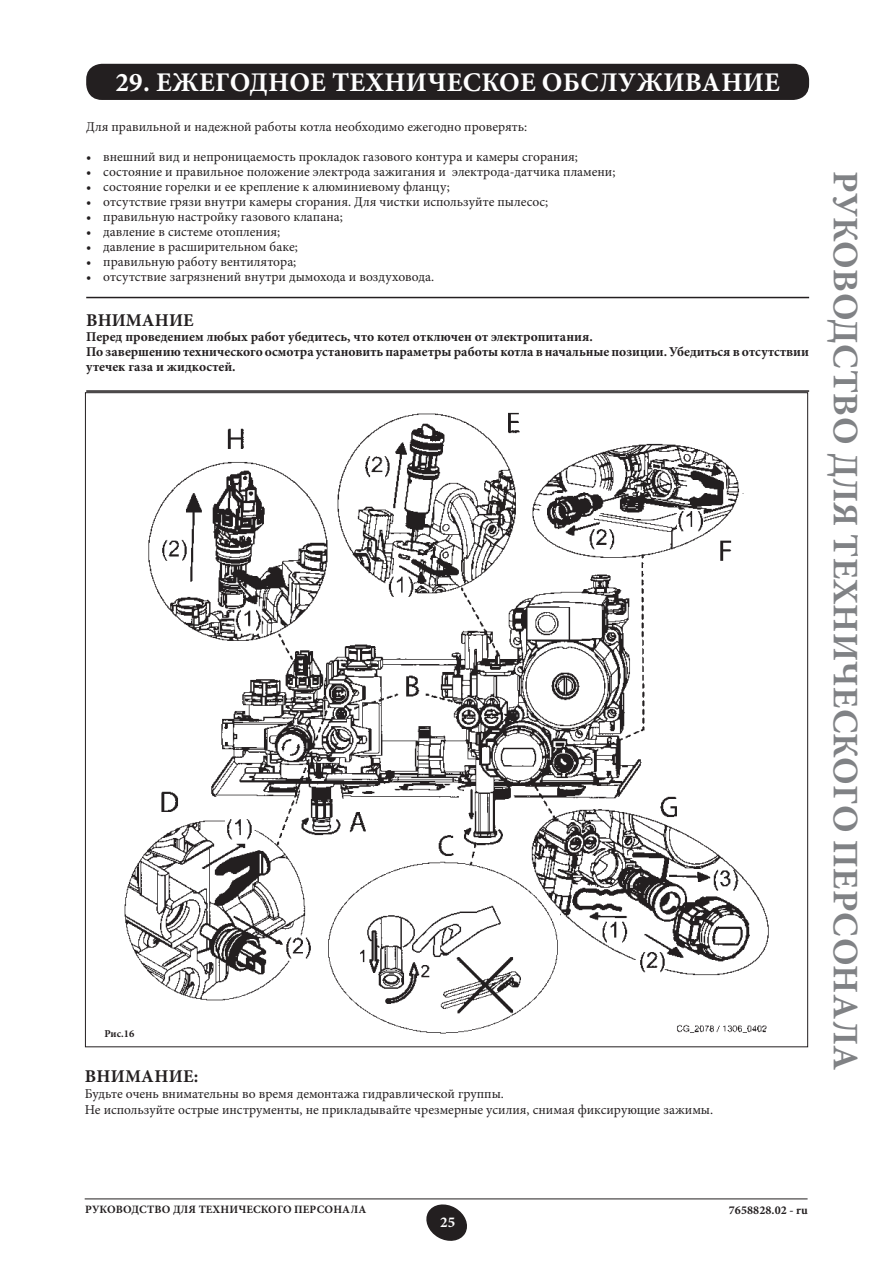
<style>
.page{position:relative;width:893px;height:1263px;background:#fff}
.page>*{position:absolute;margin:0;border:0;box-sizing:border-box;transform-origin:0 0}
.t1{font:700 36px "Minion Pro";letter-spacing:.01em;color:#808285}
.t2{font:700 27px "Minion Pro";letter-spacing:.01em;color:#fff}
.t3{font:700 18px "Minion Pro";letter-spacing:.01em;color:#231f20}
.t4{font:700 15px "Minion Pro";color:#fff}
.t5{font:13.5px/16.2px "Minion Pro";color:#231f20}
.t6{font:700 13.5px/15px "Minion Pro";color:#231f20}
.t7{font:700 12px "Minion Pro";letter-spacing:.01em;color:#231f20}
.t8{font:700 11.25px "Minion Pro";letter-spacing:.01em;color:#231f20}
.t9{font:700 10.5px "Minion Pro";color:#231f20}
</style>
<div class="page">
<svg style="left:426px;top:1204px;width:41px;height:37px"></svg>
<hr style="left:85px;top:1198px;width:723px;height:1px;background:#231f20">
<hr style="left:86px;top:297px;width:723px;height:1px;background:#231f20">
<hr style="left:86px;top:390px;width:723px;height:2px;background:#231f20">
<div style="left:87px;top:65px;width:721px;height:34px;background:#231f20;border-radius:15px"></div>
<div style="left:86px;top:64px;width:723px;height:36px;border:2px solid #231f20;border-radius:15px"></div>
<img style="left:124px;top:412px;width:645px;height:622px">
<h2 class="t2" style="left:116px;top:69px;width:666px">29. ЕЖЕГОДНОЕ ТЕХНИЧЕСКОЕ ОБСЛУЖИВАНИЕ</h2>
<p class="t5" style="left:86px;top:119px;width:442px">Для правильной и надежной работы котла необходимо ежегодно проверять:</p>
<p class="t5" style="left:86px;top:149px;width:493px">• внешний вид и непроницаемость прокладок газового контура и камеры сгорания;</p>
<p class="t5" style="left:86px;top:164px;width:531px">• состояние и правильное положение электрода зажигания и электрода-датчика пламени;</p>
<p class="t5" style="left:86px;top:179px;width:365px">• состояние горелки и ее крепление к алюминиевому фланцу;</p>
<p class="t5" style="left:86px;top:194px;width:464px">• отсутствие грязи внутри камеры сгорания. Для чистки используйте пылесос;</p>
<p class="t5" style="left:86px;top:209px;width:258px">• правильную настройку газового клапана;</p>
<p class="t5" style="left:86px;top:224px;width:196px">• давление в системе отопления;</p>
<p class="t5" style="left:86px;top:239px;width:213px">• давление в расширительном баке;</p>
<p class="t5" style="left:86px;top:254px;width:212px">• правильную работу вентилятора;</p>
<p class="t5" style="left:86px;top:269px;width:349px">• отсутствие загрязнений внутри дымохода и воздуховода.</p>
<h3 class="t3" style="left:86px;top:311px;width:109px">ВНИМАНИЕ</h3>
<p class="t6" style="left:86px;top:330px;width:724px">Перед проведением любых работ убедитесь, что котел отключен от электропитания.<br>По завершению технического осмотра установить параметры работы котла в начальные позиции. Убедиться в отсутствии утечек газа и жидкостей.</p>
<p class="t9" style="left:104px;top:1028px;width:32px">Рис.16</p>
<h3 class="t3" style="left:85px;top:1066px;width:115px">ВНИМАНИЕ:</h3>
<p class="t5" style="left:85px;top:1086px;width:630px">Будьте очень внимательны во время демонтажа гидравлической группы.<br>Не используйте острые инструменты, не прикладывайте чрезмерные усилия, снимая фиксирующие зажимы.</p>
<h1 class="t1" style="left:864px;top:171px;width:901px;rotate:90deg">РУКОВОДСТВО ДЛЯ ТЕХНИЧЕСКОГО ПЕРСОНАЛА</h1>
<p class="t8" style="left:85px;top:1205px;width:283px">РУКОВОДСТВО ДЛЯ ТЕХНИЧЕСКОГО ПЕРСОНАЛА</p>
<p class="t7" style="left:729px;top:1205px;width:81px">7658828.02 - ru</p>
<p class="t4" style="left:440px;top:1214px;width:16px">25</p>
</div>
